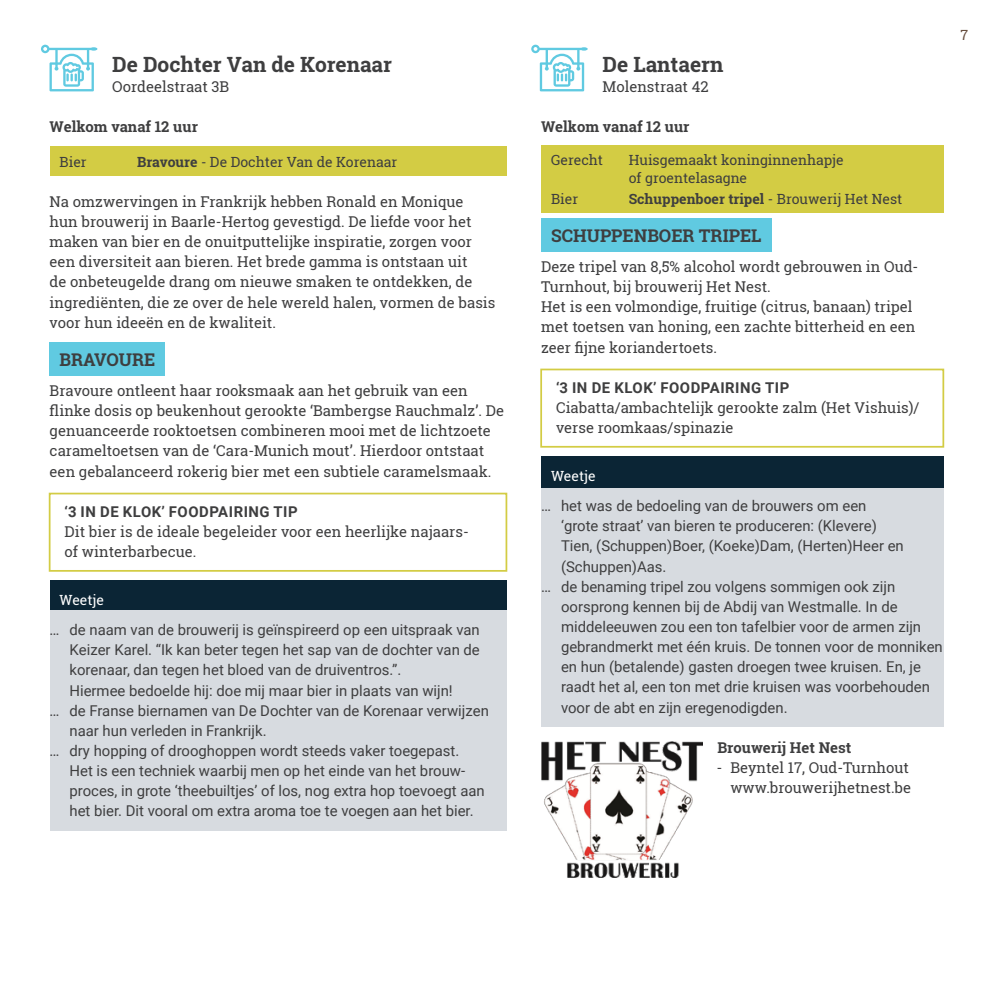
<style>
.page{position:relative;width:993px;height:993px;background:#fff}
.page>*{position:absolute;margin:0;border:0;box-sizing:border-box;transform-origin:0 0}
.doorlopende_tekst{font:700 21px "Roboto Slab";color:#3e3e3f}
.tussentitel_bier{font:700 17.5px "Roboto Slab";color:#3e3e3f}
.t1{font:14.88px/20.1px "Roboto";color:#3e3e3f}
.doorlopende_tekst-2{font:14.88px/20.1px "Roboto Slab";color:#3e3e3f}
.foodpairing_tip{font:14.88px/20.1px "Roboto Slab";color:#3e3e3f}
.doorlopende_tekst-3{font:700 14.88px "Roboto Slab";color:#3e3e3f}
.menu{font:14px/18.4px "Roboto Slab";color:#3e3e3f}
.menu-2{font:700 14px "Roboto Slab";color:#3e3e3f}
.wist_u_dat_titel{font:14px "Roboto Slab";color:#fff}
.t2{font:14px "Roboto Slab";color:#674e3f}
.s1{font-weight:700}
.s2{font-family:"Roboto";font-weight:700}
.s3{font-weight:400}
.s4{font-family:"Roboto"}
</style>
<div class="page">
<div style="left:50px;top:146px;width:456px;height:30px;background:#d3cc44"></div>
<div style="left:50px;top:342px;width:115px;height:33px;background:#60cae1"></div>
<div style="left:49px;top:492px;width:458px;height:79px;border:2px solid #d3cc44"></div>
<div style="left:50px;top:580px;width:456px;height:33px;background:#0b2535"></div>
<div style="left:50px;top:609px;width:456px;height:105px;background:#d7dbe0"></div>
<div style="left:50px;top:692px;width:456px;height:47px;background:#d7dbe0"></div>
<div style="left:50px;top:732px;width:456px;height:98px;background:#d7dbe0"></div>
<div style="left:541px;top:145px;width:402px;height:47px;background:#d3cc44"></div>
<div style="left:541px;top:183px;width:402px;height:29px;background:#d3cc44"></div>
<div style="left:541px;top:218px;width:230px;height:33px;background:#60cae1"></div>
<div style="left:540px;top:368px;width:403px;height:79px;border:2px solid #d3cc44"></div>
<div style="left:541px;top:456px;width:402px;height:33px;background:#0b2535"></div>
<div style="left:541px;top:488px;width:402px;height:102px;background:#d7dbe0"></div>
<div style="left:541px;top:568px;width:402px;height:158px;background:#d7dbe0"></div>
<svg style="left:41px;top:45px;width:56px;height:46px"></svg>
<svg style="left:531px;top:45px;width:56px;height:46px"></svg>
<img style="left:541px;top:741px;width:161px;height:136px">
<p class="doorlopende_tekst" style="left:112px;top:50px;width:281px">De Dochter Van de Korenaar</p>
<p class="doorlopende_tekst-2" style="left:112px;top:76px;width:119px">Oordeelstraat 3B</p>
<p class="doorlopende_tekst-3" style="left:50px;top:116px;width:150px">Welkom vanaf 12 uur</p>
<p class="menu" style="left:60px;top:152px;width:29px">Bier</p>
<p class="menu" style="left:137px;top:152px;width:261px"><span class="s1">Bravoure</span> - De Dochter Van de Korenaar</p>
<p class="doorlopende_tekst-2" style="left:50px;top:191px;width:447px">Na omzwervingen in Frankrijk hebben Ronald en Monique hun brouwerij in Baarle-Hertog gevestigd. De liefde voor het maken van bier en de onuitputtelijke inspiratie, zorgen voor een diversiteit aan bieren. Het brede gamma is ontstaan uit<br>de onbeteugelde drang om nieuwe smaken te ontdekken, de ingrediënten, die ze over de hele wereld halen, vormen de basis voor hun ideeën en de kwaliteit.</p>
<p class="tussentitel_bier" style="left:60px;top:347px;width:97px">BRAVOURE</p>
<p class="doorlopende_tekst-2" style="left:50px;top:380px;width:455px">Bravoure ontleent haar rooksmaak aan het gebruik van een flinke dosis op beukenhout gerookte ‘Bambergse Rauchmalz’. De genuanceerde rooktoetsen combineren mooi met de lichtzoete carameltoetsen van de ‘Cara-Munich mout’. Hierdoor ontstaat een gebalanceerd rokerig bier met een subtiele caramelsmaak.</p>
<p class="foodpairing_tip" style="left:64px;top:501px;width:405px"><span class="s2">‘3 IN DE KLOK’ FOODPAIRING TIP<br></span>Dit bier is de ideale begeleider voor een heerlijke najaars&shy;of winterbarbecue.</p>
<p class="wist_u_dat_titel" style="left:60px;top:590px;width:46px">Weetje</p>
<p class="t1" style="left:69px;top:619px;width:412px;text-indent:-20px">… de naam van de brouwerij is geïnspireerd op een uitspraak van Keizer Karel. “Ik kan beter tegen het sap van de dochter van de korenaar, dan tegen het bloed van de druiventros.”.<br>Hiermee bedoelde hij: doe mij maar bier in plaats van wijn!</p>
<p class="t1" style="left:69px;top:699px;width:421px;text-indent:-20px">… de Franse biernamen van De Dochter van de Korenaar verwijzen naar hun verleden in Frankrijk.</p>
<p class="t1" style="left:69px;top:739px;width:416px;text-indent:-20px">… dry hopping of drooghoppen wordt steeds vaker toegepast.<br>Het is een techniek waarbij men op het einde van het brouw&shy;proces, in grote ‘theebuiltjes’ of los, nog extra hop toevoegt aan het bier. Dit vooral om extra aroma toe te voegen aan het bier.</p>
<p class="doorlopende_tekst" style="left:602px;top:50px;width:122px">De Lantaern</p>
<p class="doorlopende_tekst-2" style="left:602px;top:76px;width:107px">Molenstraat 42</p>
<p class="doorlopende_tekst-3" style="left:541px;top:116px;width:150px">Welkom vanaf 12 uur</p>
<p class="menu" style="left:551px;top:151px;width:53px">Gerecht</p>
<p class="menu" style="left:628px;top:151px;width:216px">Huisgemaakt koninginnenhapje of groentelasagne</p>
<p class="menu" style="left:551px;top:189px;width:29px">Bier</p>
<p class="menu-2" style="left:628px;top:189px;width:275px">Schuppenboer tripel <span class="s3">- Brouwerij Het Nest</span></p>
<p class="tussentitel_bier" style="left:551px;top:223px;width:212px">SCHUPPENBOER TRIPEL</p>
<p class="doorlopende_tekst-2" style="left:541px;top:256px;width:378px">Deze tripel van 8,5% alcohol wordt gebrouwen in Oud-<br>Turnhout, bij brouwerij Het Nest.</p>
<p class="doorlopende_tekst-2" style="left:541px;top:296px;width:376px">Het is een volmondige, fruitige (citrus, banaan) tripel met toetsen van honing, een zachte bitterheid en een zeer fijne koriandertoets.</p>
<p class="foodpairing_tip" style="left:556px;top:377px;width:365px"><span class="s2">‘3 IN DE KLOK’ FOODPAIRING TIP<br></span>Ciabatta/ambachtelijk gerookte zalm (Het Vishuis)/ verse roomkaas/spinazie</p>
<p class="wist_u_dat_titel" style="left:551px;top:466px;width:46px">Weetje</p>
<p class="t1" style="left:561px;top:495px;width:344px;text-indent:-20px">… het was de bedoeling van de brouwers om een ‘grote straat’ van bieren te produceren: (Klevere)<br>Tien, (Schuppen)Boer, (Koeke)Dam, (Herten)Heer en (Schuppen)Aas.</p>
<p class="t1" style="left:561px;top:575px;width:383px;text-indent:-20px">… de benaming tripel zou volgens sommigen ook zijn oorsprong kennen bij de Abdij van Westmalle. In de middeleeuwen zou een ton tafelbier voor de armen zijn gebrandmerkt met één kruis. De tonnen voor de monniken en hun (betalende) gasten droegen twee kruisen. En, je raadt het al, een ton met drie kruisen was voorbehouden voor de abt en zijn eregenodigden.</p>
<p class="doorlopende_tekst-3" style="left:717px;top:736px;width:135px">Brouwerij Het Nest</p>
<p class="doorlopende_tekst-2" style="left:717px;top:756px;width:193px"><span class="s4">-</span> Beyntel 17, Oud-Turnhout</p>
<p class="doorlopende_tekst-2" style="left:717px;top:776px;width:195px"><span class="s4">-</span> www.brouwerijhetnest.be</p>
<p class="t2" style="left:960px;top:25px;width:9px">7</p>
</div>
